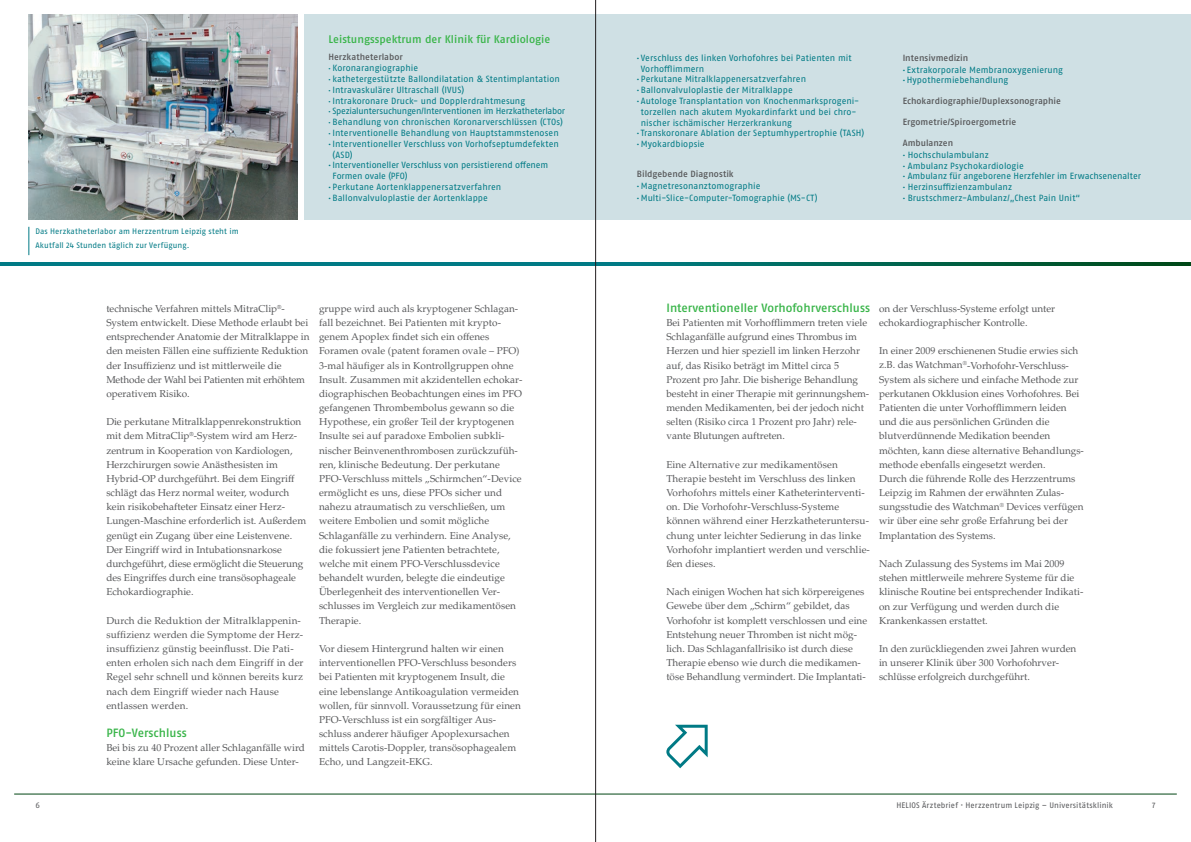
<style>
.page{position:relative;width:1191px;height:842px;background:#fff}
.page>*{position:absolute;margin:0;border:0;box-sizing:border-box;transform-origin:0 0}
.t1{font:500 12px "Fago Pro";color:#3ab54a}
.t2{font:500 11px "Fago Pro";letter-spacing:.005em;color:#3ab54a}
.t3{font:10px/14.2px "Palatino LT Std";color:#57585a}
.t4{font:9px/12px "Fago Pro";color:#007a85}
.t5{font:500 9px "Fago Pro";letter-spacing:.005em;color:#57585a}
.t6{font:9px "Fago Pro";letter-spacing:-.03em;color:#007a85}
.t7{font:8px/14.2px "Fago Pro";letter-spacing:.005em;color:#007a85}
.t8{font:8px "Fago Pro";letter-spacing:.01em;color:#57585a}
.s1{font-family:"Palatino LT Std";font-weight:700}
.s2{font-family:"Palatino LT Std";font-weight:700;font-size:10px}
.s3{font-weight:500;color:#57585a}
</style>
<div class="page">
<hr style="left:14px;top:794px;width:1162px;height:1px;background:#004513">
<svg style="left:0;top:262px;width:1191px;height:4px;background:#006e69"></svg>
<div style="left:305px;top:14px;width:886px;height:206px;background:#cfe0e4"></div>
<img style="left:28px;top:14px;width:270px;height:206px">
<svg style="left:28px;top:227px;width:1px;height:28px"></svg>
<svg style="left:666px;top:725px;width:41px;height:43px"></svg>
<hr style="left:595px;top:0;width:1px;height:842px;background:#231f20">
<p class="t7" style="left:35px;top:224px;width:205px">Das Herzkatheterlabor am Herzzentrum Leipzig steht im<br>Akutfall 24 Stunden täglich zur Verfügung.</p>
<p class="t2" style="left:328px;top:32px;width:223px">Leistungsspektrum der Klinik für Kardiologie</p>
<p class="t5" style="left:328px;top:52px;width:76px">Herzkatheterlabor</p>
<p class="t4" style="left:328px;top:62px;width:91px"><span class="s1">·</span> Koronarangiographie</p>
<p class="t4" style="left:328px;top:73px;width:233px"><span class="s1">·</span> kathetergestützte Ballondilatation &amp; Stentimplantation</p>
<p class="t4" style="left:328px;top:84px;width:137px"><span class="s1">·</span> Intravaskulärer Ultraschall (IVUS)</p>
<p class="t4" style="left:328px;top:94px;width:198px"><span class="s1">·</span> Intrakoronare Druck- und Dopplerdrahtmesung</p>
<p class="t6" style="left:328px;top:106px;width:238px"><span class="s1">·</span> Spezialuntersuchungen/Interventionen im Herzkatheterlabor</p>
<p class="t4" style="left:328px;top:116px;width:236px"><span class="s1">·</span> Behandlung von chronischen Koronarverschlüssen (CTOs)</p>
<p class="t4" style="left:328px;top:127px;width:232px"><span class="s1">·</span> Interventionelle Behandlung von Hauptstammstenosen</p>
<p class="t4" style="left:328px;top:138px;width:232px"><span class="s2">·</span> Interventioneller Verschluss von Vorhofseptumdefekten</p>
<p class="t4" style="left:332px;top:148px;width:22px">(ASD)</p>
<p class="t4" style="left:328px;top:159px;width:221px"><span class="s2">·</span> Interventioneller Verschluss von persistierend offenem</p>
<p class="t4" style="left:332px;top:170px;width:77px">Formen ovale (PFO)</p>
<p class="t4" style="left:328px;top:181px;width:174px"><span class="s2">·</span> Perkutane Aortenklappenersatzverfahren</p>
<p class="t4" style="left:328px;top:192px;width:161px"><span class="s2">·</span> Ballonvalvuloplastie der Aortenklappe</p>
<p class="t3" style="left:106px;top:301px;width:205px">technische Verfahren mittels MitraClip<sup>®</sup>- System entwickelt. Diese Methode erlaubt bei entsprechender Anatomie der Mitralklappe in den meisten Fällen eine suffiziente Reduktion der Insuffizienz und ist mittlerweile die Methode der Wahl bei Patienten mit erhöhtem operativem Risiko.</p>
<p class="t3" style="left:106px;top:415px;width:201px">Die perkutane Mitralklappenrekonstruktion mit dem MitraClip<sup>®</sup>-System wird am Herz&shy;zentrum in Kooperation von Kardiologen, Herzchirurgen sowie Anästhesisten im Hybrid-OP durchgeführt. Bei dem Eingriff schlägt das Herz normal weiter, wodurch kein risikobehafteter Einsatz einer Herz-Lungen-Maschine erforderlich ist. Außerdem genügt ein Zugang über eine Leistenvene.<br>Der Eingriff wird in Intubationsnarkose durchgeführt, diese ermöglicht die Steuerung des Eingriffes durch eine transösophageale Echokardiographie.</p>
<p class="t3" style="left:106px;top:613px;width:199px">Durch die Reduktion der Mitralklappenin&shy;suffizienz werden die Symptome der Herz&shy;insuffizienz günstig beeinflusst. Die Pati&shy;enten erholen sich nach dem Eingriff in der Regel sehr schnell und können bereits kurz nach dem Eingriff wieder nach Hause entlassen werden.</p>
<p class="t1" style="left:106px;top:726px;width:82px">PFO-Verschluss</p>
<p class="t3" style="left:106px;top:741px;width:200px">Bei bis zu 40 Prozent aller Schlaganfälle wird keine klare Ursache gefunden. Diese Unter-</p>
<p class="t3" style="left:319px;top:301px;width:205px">gruppe wird auch als kryptogener Schlagan&shy;fall bezeichnet. Bei Patienten mit krypto&shy;genem Apoplex findet sich ein offenes Foramen ovale (patent foramen ovale – PFO)<br>3-mal häufiger als in Kontrollgruppen ohne Insult. Zusammen mit akzidentellen echokar&shy;diographischen Beobachtungen eines im PFO gefangenen Thrombembolus gewann so die Hypothese, ein großer Teil der kryptogenen Insulte sei auf paradoxe Embolien subkli&shy;nischer Beinvenenthrombosen zurückzufüh&shy;ren, klinische Bedeutung. Der perkutane PFO-Verschluss mittels „Schirmchen“-Device ermöglicht es uns, diese PFOs sicher und nahezu atraumatisch zu verschließen, um weitere Embolien und somit mögliche Schlaganfälle zu verhindern. Eine Analyse, die fokussiert jene Patienten betrachtete, welche mit einem PFO-Verschlussdevice behandelt wurden, belegte die eindeutige Überlegenheit des interventionellen Ver&shy;schlusses im Vergleich zur medikamentösen Therapie.</p>
<p class="t3" style="left:319px;top:642px;width:203px">Vor diesem Hintergrund halten wir einen interventionellen PFO-Verschluss besonders bei Patienten mit kryptogenem Insult, die eine lebenslange Antikoagulation vermeiden wollen, für sinnvoll. Voraussetzung für einen PFO-Verschluss ist ein sorgfältiger Aus&shy;schluss anderer häufiger Apoplexursachen mittels Carotis-Doppler, transösophagealem Echo, und Langzeit-EKG.</p>
<p class="t4" style="left:637px;top:52px;width:216px"><span class="s2">·</span> Verschluss des linken Vorhofohres bei Patienten mit</p>
<p class="t4" style="left:641px;top:62px;width:65px">Vorhofflimmern</p>
<p class="t4" style="left:637px;top:73px;width:171px"><span class="s2">·</span> Perkutane Mitralklappenersatzverfahren</p>
<p class="t4" style="left:637px;top:84px;width:157px"><span class="s2">·</span> Ballonvalvuloplastie der Mitralklappe</p>
<p class="t4" style="left:637px;top:95px;width:224px"><span class="s2">·</span> Autologe Transplantation von Knochenmarksprogeni-</p>
<p class="t4" style="left:641px;top:106px;width:217px">torzellen nach akutem Myokardinfarkt und bei chro-</p>
<p class="t4" style="left:641px;top:116px;width:153px">nischer ischämischer Herzerkrankung</p>
<p class="t4" style="left:637px;top:127px;width:229px"><span class="s2">·</span> Transkoronare Ablation der Septumhypertrophie (TASH)</p>
<p class="t4" style="left:637px;top:138px;width:69px"><span class="s2">·</span> Myokardbiopsie</p>
<p class="t4" style="left:637px;top:168px;width:182px"><span class="s3">Bildgebende Diagnostik<br></span><span class="s2">·</span> Magnetresonanztomographie<br><span class="s2">·</span> Multi-Slice-Computer-Tomographie (MS-CT)</p>
<p class="t4" style="left:902px;top:51px;width:162px"><span class="s3">Intensivmedizin<br></span><span class="s2">·</span> Extrakorporale Membranoxygenierung</p>
<p class="t4" style="left:902px;top:74px;width:107px"><span class="s2">·</span> Hypothermiebehandlung</p>
<p class="t5" style="left:902px;top:96px;width:160px">Echokardiographie/Duplexsonographie</p>
<p class="t5" style="left:902px;top:116px;width:115px">Ergometrie/Spiroergometrie</p>
<p class="t4" style="left:902px;top:137px;width:87px"><span class="s3">Ambulanzen<br></span><span class="s2">·</span> Hochschulambulanz</p>
<p class="t4" style="left:902px;top:160px;width:240px;line-height:10.8px"><span class="s2">·</span> Ambulanz Psychokardiologie<br><span class="s2">·</span> Ambulanz für angeborene Herzfehler im Erwachsenenalter <span class="s2">·</span> Herzinsuffizienzambulanz<br><span class="s2">·</span> Brustschmerz-Ambulanz/„Chest Pain Unit“</p>
<p class="t1" style="left:666px;top:300px;width:205px">Interventioneller Vorhofohrverschluss</p>
<p class="t3" style="left:666px;top:316px;width:204px">Bei Patienten mit Vorhofflimmern treten viele Schlaganfälle aufgrund eines Thrombus im Herzen und hier speziell im linken Herzohr auf, das Risiko beträgt im Mittel circa 5<br>Prozent pro Jahr. Die bisherige Behandlung besteht in einer Therapie mit gerinnungshem&shy;menden Medikamenten, bei der jedoch nicht selten (Risiko circa 1 Prozent pro Jahr) rele&shy;vante Blutungen auftreten.</p>
<p class="t3" style="left:666px;top:457px;width:205px">Eine Alternative zur medikamentösen Therapie besteht im Verschluss des linken Vorhofohrs mittels einer Katheterinterventi&shy;on. Die Vorhofohr-Verschluss-Systeme können während einer Herzkatheteruntersu&shy;chung unter leichter Sedierung in das linke Vorhofohr implantiert werden und verschlie&shy;ßen dieses.</p>
<p class="t3" style="left:666px;top:585px;width:202px">Nach einigen Wochen hat sich körpereigenes Gewebe über dem „Schirm“ gebildet, das Vorhofohr ist komplett verschlossen und eine Entstehung neuer Thromben ist nicht mög&shy;lich. Das Schlaganfallrisiko ist durch diese Therapie ebenso wie durch die medikamen&shy;töse Behandlung vermindert. Die Implantati-</p>
<p class="t3" style="left:879px;top:301px;width:178px">on der Verschluss-Systeme erfolgt unter echokardiographischer Kontrolle.</p>
<p class="t3" style="left:879px;top:344px;width:206px">In einer 2009 erschienenen Studie erwies sich z.B. das Watchman<sup>®</sup>-Vorhofohr-Verschluss-System als sichere und einfache Methode zur perkutanen Okklusion eines Vorhofohres. Bei Patienten die unter Vorhofflimmern leiden und die aus persönlichen Gründen die blutverdünnende Medikation beenden möchten, kann diese alternative Behandlungs&shy;methode ebenfalls eingesetzt werden.<br>Durch die führende Rolle des Herzzentrums Leipzig im Rahmen der erwähnten Zulas&shy;sungsstudie des Watchman<sup>®</sup> Devices verfügen wir über eine sehr große Erfahrung bei der Implantation des Systems.</p>
<p class="t3" style="left:879px;top:557px;width:206px">Nach Zulassung des Systems im Mai 2009 stehen mittlerweile mehrere Systeme für die klinische Routine bei entsprechender Indikati&shy;on zur Verfügung und werden durch die Krankenkassen erstattet.</p>
<p class="t3" style="left:879px;top:642px;width:199px">In den zurückliegenden zwei Jahren wurden in unserer Klinik über 300 Vorhofohrver&shy;schlüsse erfolgreich durchgeführt.</p>
<p class="t8" style="left:35px;top:800px;width:6px">6</p>
<p class="t8" style="left:896px;top:800px;width:218px">HELIOS Ärztebrief · Herzzentrum Leipzig – Universitätsklinik</p>
<p class="t8" style="left:1152px;top:800px;width:5px">7</p>
</div>
